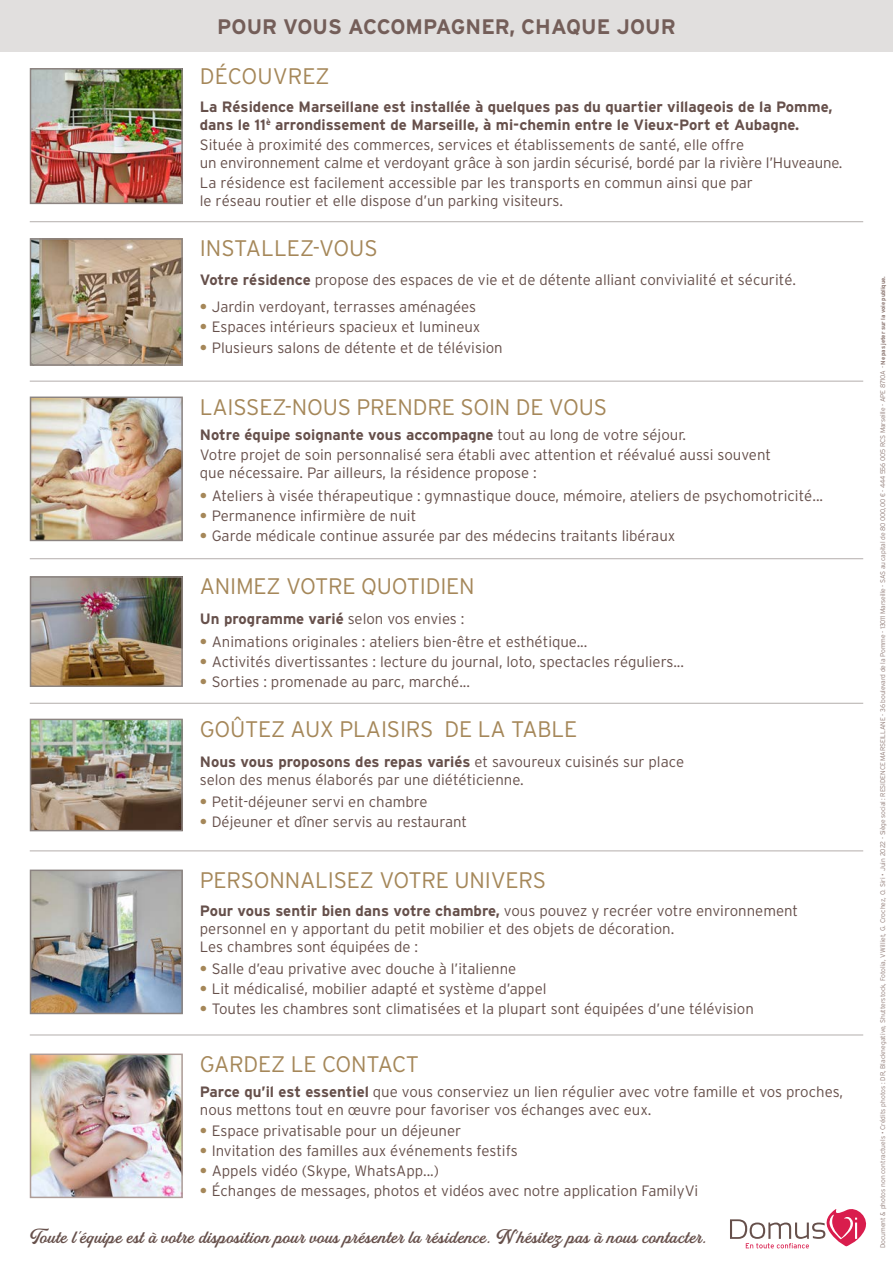
<style>
.page{position:relative;width:893px;height:1263px;background:#fff}
.page>*{position:absolute;margin:0;border:0;box-sizing:border-box;transform-origin:0 0}
.t1{font:300 22.5px "Interstate";letter-spacing:-.01em;color:#a58759}
.t2{font:700 21px "Interstate";color:#745e59}
.t3{font:19.5px "Golden Hills DEMO Regular";letter-spacing:.02em;color:#66504b}
.t4{font:300 15px/18px "Interstate";color:#66504b}
.t5{font:700 15px/18px "Interstate";color:#66504b}
.t6{font:300 6.75px "Interstate";letter-spacing:-.02em;color:#917d78}
.s1{font-weight:700}
.s2{font-weight:700;color:#a58759}
.s3{font-weight:300}
.s4{font-weight:700;font-size:6px}
</style>
<div class="page">
<img style="left:33px;top:1056px;width:147px;height:139px">
<div style="left:30px;top:1053px;width:153px;height:145px;border:2px solid #ae9d98"></div>
<svg style="left:730px;top:1209px;width:137px;height:39px"></svg>
<hr style="left:30px;top:221px;width:833px;height:1px;background:#bcb7b5">
<hr style="left:30px;top:703px;width:833px;height:1px;background:#bcb7b5">
<hr style="left:30px;top:850px;width:833px;height:1px;background:#bcb7b5">
<hr style="left:30px;top:1034px;width:833px;height:1px;background:#bcb7b5">
<hr style="left:30px;top:381px;width:833px;height:1px;background:#bcb7b5">
<hr style="left:30px;top:558px;width:833px;height:1px;background:#bcb7b5">
<div style="left:0;top:0;width:893px;height:51px;background:#e1dfde"></div>
<img style="left:33px;top:71px;width:147px;height:130px">
<div style="left:30px;top:68px;width:153px;height:136px;border:2px solid #8c8481"></div>
<img style="left:33px;top:241px;width:147px;height:122px">
<div style="left:30px;top:238px;width:153px;height:128px;border:2px solid #8c8481"></div>
<img style="left:33px;top:399px;width:147px;height:139px">
<div style="left:30px;top:396px;width:153px;height:145px;border:2px solid #8c8481"></div>
<img style="left:33px;top:722px;width:147px;height:106px">
<div style="left:30px;top:719px;width:153px;height:112px;border:2px solid #8c8481"></div>
<img style="left:33px;top:872px;width:147px;height:139px">
<div style="left:30px;top:869px;width:153px;height:145px;border:2px solid #8c8481"></div>
<img style="left:33px;top:579px;width:147px;height:105px">
<div style="left:30px;top:576px;width:153px;height:111px;border:2px solid #8c8481"></div>
<p class="t2" style="left:217px;top:14px;width:460px">POUR VOUS ACCOMPAGNER, CHAQUE JOUR</p>
<p class="t1" style="left:200px;top:62px;width:131px">DÉCOUVREZ</p>
<p class="t5" style="left:200px;top:98px;width:634px">La Résidence Marseillane est installée à quelques pas du quartier villageois de la Pomme, dans le 11<sup>è</sup> arrondissement de Marseille, à mi-chemin entre le Vieux-Port et Aubagne.</p>
<p class="t4" style="left:200px;top:136px;width:644px">Située à proximité des commerces, services et établissements de santé, elle offre<br>un environnement calme et verdoyant grâce à son jardin sécurisé, bordé par la rivière l’Huveaune.</p>
<p class="t4" style="left:200px;top:174px;width:554px">La résidence est facilement accessible par les transports en commun ainsi que par le réseau routier et elle dispose d’un parking visiteurs.</p>
<p class="t1" style="left:200px;top:235px;width:179px">INSTALLEZ-VOUS</p>
<p class="t4" style="left:200px;top:271px;width:598px"><span class="s1">Votre résidence</span> propose des espaces de vie et de détente alliant convivialité et sécurité.</p>
<p class="t4" style="left:200px;top:297px;width:278px"><span class="s2">•</span> Jardin verdoyant, terrasses aménagées</p>
<p class="t4" style="left:200px;top:317px;width:282px"><span class="s2">•</span> Espaces intérieurs spacieux et lumineux</p>
<p class="t4" style="left:200px;top:339px;width:304px"><span class="s2">•</span> Plusieurs salons de détente et de télévision</p>
<p class="t1" style="left:200px;top:393px;width:409px">LAISSEZ-NOUS PRENDRE SOIN DE VOUS</p>
<p class="t5" style="left:200px;top:426px;width:488px">Notre équipe soignante vous accompagne <span class="s3">tout au long de votre séjour.</span></p>
<p class="t4" style="left:200px;top:446px;width:573px">Votre projet de soin personnalisé sera établi avec attention et réévalué aussi souvent que nécessaire. Par ailleurs, la résidence propose :</p>
<p class="t4" style="left:200px;top:486px;width:625px"><span class="s2">•</span> Ateliers à visée thérapeutique : gymnastique douce, mémoire, ateliers de psychomotricité...</p>
<p class="t4" style="left:200px;top:506px;width:218px"><span class="s2">•</span> Permanence infirmière de nuit</p>
<p class="t4" style="left:200px;top:526px;width:477px"><span class="s2">•</span> Garde médicale continue assurée par des médecins traitants libéraux</p>
<p class="t1" style="left:200px;top:573px;width:276px">ANIMEZ VOTRE QUOTIDIEN</p>
<p class="t5" style="left:200px;top:610px;width:266px">Un programme varié <span class="s3">selon vos envies :</span></p>
<p class="t4" style="left:200px;top:632px;width:389px"><span class="s2">•</span> Animations originales : ateliers bien-être et esthétique...</p>
<p class="t4" style="left:200px;top:652px;width:486px"><span class="s2">•</span> Activités divertissantes : lecture du journal, loto, spectacles réguliers...</p>
<p class="t4" style="left:200px;top:672px;width:272px"><span class="s2">•</span> Sorties : promenade au parc, marché...</p>
<p class="t1" style="left:200px;top:715px;width:379px">GOÛTEZ AUX PLAISIRS DE LA TABLE</p>
<p class="t4" style="left:200px;top:752px;width:486px"><span class="s1">Nous vous proposons des repas variés</span> et savoureux cuisinés sur place selon des menus élaborés par une diététicienne.</p>
<p class="t4" style="left:200px;top:793px;width:229px"><span class="s2">•</span> Petit-déjeuner servi en chambre</p>
<p class="t4" style="left:200px;top:813px;width:269px"><span class="s2">•</span> Déjeuner et dîner servis au restaurant</p>
<p class="t1" style="left:200px;top:866px;width:348px">PERSONNALISEZ VOTRE UNIVERS</p>
<p class="t4" style="left:200px;top:901px;width:600px"><span class="s1">Pour vous sentir bien dans votre chambre,</span> vous pouvez y recréer votre environnement personnel en y apportant du petit mobilier et des objets de décoration.<br>Les chambres sont équipées de :</p>
<p class="t4" style="left:200px;top:959px;width:318px"><span class="s2">•</span> Salle d’eau privative avec douche à l’italienne</p>
<p class="t4" style="left:200px;top:980px;width:348px"><span class="s2">•</span> Lit médicalisé, mobilier adapté et système d’appel</p>
<p class="t4" style="left:200px;top:1000px;width:556px"><span class="s2">•</span> Toutes les chambres sont climatisées et la plupart sont équipées d’une télévision</p>
<p class="t1" style="left:200px;top:1050px;width:221px">GARDEZ LE CONTACT</p>
<p class="t4" style="left:200px;top:1083px;width:645px"><span class="s1">Parce qu’il est essentiel</span> que vous conserviez un lien régulier avec votre famille et vos proches, nous mettons tout en œuvre pour favoriser vos échanges avec eux.</p>
<p class="t4" style="left:200px;top:1121px;width:263px"><span class="s2">•</span> Espace privatisable pour un déjeuner</p>
<p class="t4" style="left:200px;top:1141px;width:319px"><span class="s2">•</span> Invitation des familles aux événements festifs</p>
<p class="t4" style="left:200px;top:1161px;width:241px"><span class="s2">•</span> Appels vidéo (Skype, WhatsApp...)</p>
<p class="t4" style="left:200px;top:1181px;width:500px"><span class="s2">•</span> Échanges de messages, photos et vidéos avec notre application FamilyVi</p>
<p class="t3" style="left:30px;top:1226px;width:679px">Toute l’équipe est à votre disposition pour vous présenter la résidence. N’hésitez pas à nous contacter.</p>
<p class="t6" style="left:879px;top:1248px;width:973px;rotate:-90deg">Document &amp; photos non contractuels • Crédits photos : DR, Blacknegative, Shutterstock, Fotolia, VWilliet, G. Crochez, O. Siri • Juin 2022 - Siège social : RESIDENCE MARSEILLANE - 36 boulevard de la Pomme - 13011 Marseille - SAS au capital de 80 000,00 € - 444 556 005 RCS Marseille - APE 8710A - <span class="s4">Ne pas jeter sur la voie publique.</span></p>
</div>
